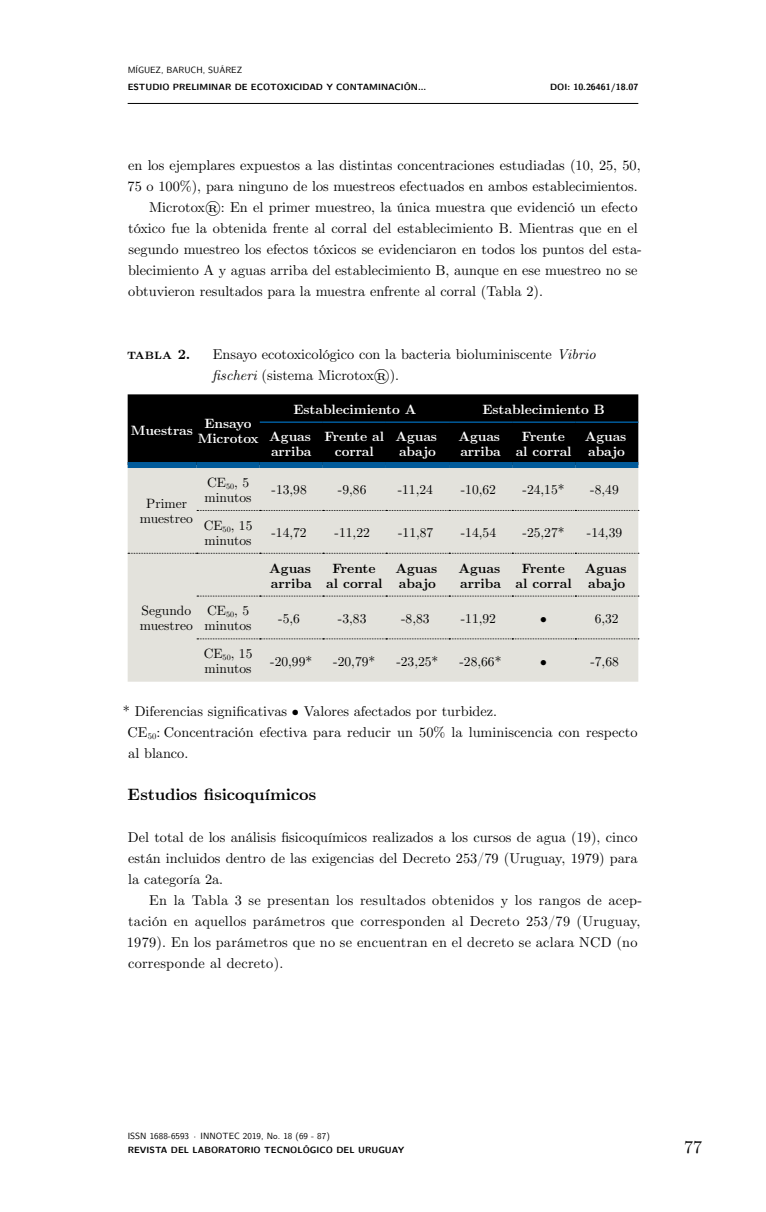
<style>
.page{position:relative;width:766px;height:1212px;background:#fff}
.page>*{position:absolute;margin:0;border:0;box-sizing:border-box;transform-origin:0 0}
.t1{font:18px "CMU Serif";color:#000}
.t2{font:700 16.5px "CMU Serif";color:#000}
.t3{font:14.25px/21px "CMU Serif";color:#000}
.t4{font:14.25px/21px "CMU Serif";letter-spacing:.02em;color:#000}
.t5{font:700 14.25px "CMU Serif";color:#000}
.t6{font:13.5px/15px "CMU Serif";color:#000}
.t7{font:700 13.5px/15px "CMU Serif";letter-spacing:-.005em;color:#fff}
.t8{font:700 13.5px/15px "CMU Serif";color:#000}
.t9{font:700 9px "CMU Sans Serif";color:#000}
.t10{font:9px "CMU Sans Serif";letter-spacing:.005em;color:#000}
.s1{font-style:italic}
</style>
<div class="page">
<hr style="left:128px;top:103px;width:510px;height:1px;background:#000">
<div style="left:128px;top:394px;width:510px;height:68px;background:#000"></div>
<div style="left:128px;top:468px;width:510px;height:214px;background:#e3e2dc"></div>
<div style="left:128px;top:462px;width:69px;height:6px;background:#005a9a"></div>
<div style="left:197px;top:462px;width:63px;height:6px;background:#005a9a"></div>
<div style="left:260px;top:462px;width:63px;height:6px;background:#005a9a"></div>
<div style="left:323px;top:462px;width:63px;height:6px;background:#005a9a"></div>
<div style="left:386px;top:462px;width:63px;height:6px;background:#005a9a"></div>
<div style="left:449px;top:462px;width:63px;height:6px;background:#005a9a"></div>
<div style="left:512px;top:462px;width:63px;height:6px;background:#005a9a"></div>
<div style="left:575px;top:462px;width:63px;height:6px;background:#005a9a"></div>
<svg style="left:197px;top:510px;width:441px;height:1px"></svg>
<svg style="left:128px;top:553px;width:510px;height:1px"></svg>
<svg style="left:197px;top:596px;width:441px;height:1px"></svg>
<svg style="left:197px;top:638px;width:441px;height:1px"></svg>
<hr style="left:260px;top:421px;width:63px;height:2px;background:#005a9a">
<hr style="left:323px;top:421px;width:63px;height:2px;background:#005a9a">
<hr style="left:386px;top:421px;width:63px;height:2px;background:#005a9a">
<hr style="left:449px;top:421px;width:63px;height:2px;background:#005a9a">
<hr style="left:512px;top:421px;width:63px;height:2px;background:#005a9a">
<hr style="left:575px;top:421px;width:63px;height:2px;background:#005a9a">
<p class="t10" style="left:128px;top:62px;width:116px">MÍGUEZ, BARUCH, SUÁREZ</p>
<p class="t9" style="left:128px;top:79px;width:300px">ESTUDIO PRELIMINAR DE ECOTOXICIDAD Y CONTAMINACIÓN...</p>
<p class="t9" style="left:550px;top:79px;width:90px">DOI: 10.26461/18.07</p>
<p class="t3" style="left:128px;top:154px;width:513px">en los ejemplares expuestos a las distintas concentraciones estudiadas (10, 25, 50,</p>
<p class="t3" style="left:128px;top:175px;width:511px">75 o 100%), para ninguno de los muestreos efectuados en ambos establecimientos.</p>
<p class="t3" style="left:149px;top:196px;width:489px">Microtox®: En el primer muestreo, la única muestra que evidenció un efecto</p>
<p class="t3" style="left:128px;top:217px;width:511px">tóxico fue la obtenida frente al corral del establecimiento B. Mientras que en el</p>
<p class="t3" style="left:128px;top:238px;width:514px">segundo muestreo los efectos tóxicos se evidenciaron en todos los puntos del esta-</p>
<p class="t3" style="left:128px;top:259px;width:510px">blecimiento A y aguas arriba del establecimiento B, aunque en ese muestreo no se</p>
<p class="t3" style="left:128px;top:280px;width:416px">obtuvieron resultados para la muestra enfrente al corral (Tabla 2).</p>
<p class="t5" style="left:127px;top:343px;width:65px">Tabla 2.</p>
<p class="t3" style="left:212px;top:343px;width:385px">Ensayo ecotoxicológico con la bacteria bioluminiscente <span class="s1">Vibrio fischeri</span> (sistema Microtox®).</p>
<p class="t7" style="left:131px;top:423px;width:64px">Muestras</p>
<p class="t7" style="left:198px;top:415px;width:63px;text-align:center">Ensayo<br>Microtox</p>
<p class="t7" style="left:293px;top:401px;width:125px">Establecimiento A</p>
<p class="t7" style="left:482px;top:401px;width:124px">Establecimiento B</p>
<p class="t7" style="left:269px;top:429px;width:44px">Aguas arriba</p>
<p class="t7" style="left:324px;top:429px;width:61px;text-align:center">Frente al corral</p>
<p class="t7" style="left:395px;top:429px;width:43px">Aguas abajo</p>
<p class="t7" style="left:458px;top:429px;width:44px">Aguas arriba</p>
<p class="t7" style="left:515px;top:429px;width:57px;text-align:center">Frente al corral</p>
<p class="t7" style="left:584px;top:429px;width:43px">Aguas abajo</p>
<p class="t6" style="left:140px;top:496px;width:54px;text-align:center">Primer muestreo</p>
<p class="t6" style="left:204px;top:475px;width:48px">CE<sub>50</sub>, 5 minutos</p>
<p class="t6" style="left:271px;top:482px;width:37px">-13,98</p>
<p class="t6" style="left:338px;top:482px;width:30px">-9,86</p>
<p class="t6" style="left:397px;top:482px;width:37px">-11,24</p>
<p class="t6" style="left:460px;top:482px;width:37px">-10,62</p>
<p class="t6" style="left:522px;top:482px;width:43px">-24,15*</p>
<p class="t6" style="left:590px;top:482px;width:30px">-8,49</p>
<p class="t6" style="left:204px;top:517px;width:50px">CE<sub>50</sub>, 15 minutos</p>
<p class="t6" style="left:271px;top:525px;width:37px">-14,72</p>
<p class="t6" style="left:334px;top:525px;width:37px">-11,22</p>
<p class="t6" style="left:398px;top:525px;width:37px">-11,87</p>
<p class="t6" style="left:460px;top:525px;width:37px">-14,54</p>
<p class="t6" style="left:522px;top:525px;width:43px">-25,27*</p>
<p class="t6" style="left:586px;top:525px;width:37px">-14,39</p>
<p class="t8" style="left:269px;top:560px;width:44px">Aguas arriba</p>
<p class="t8" style="left:326px;top:560px;width:58px;text-align:center">Frente al corral</p>
<p class="t8" style="left:395px;top:560px;width:43px">Aguas abajo</p>
<p class="t8" style="left:458px;top:560px;width:44px">Aguas arriba</p>
<p class="t8" style="left:515px;top:560px;width:58px;text-align:center">Frente al corral</p>
<p class="t8" style="left:584px;top:560px;width:43px">Aguas abajo</p>
<p class="t6" style="left:204px;top:603px;width:48px">CE<sub>50</sub>, 5 minutos</p>
<p class="t6" style="left:278px;top:611px;width:23px">-5,6</p>
<p class="t6" style="left:338px;top:611px;width:30px">-3,83</p>
<p class="t6" style="left:401px;top:611px;width:30px">-8,83</p>
<p class="t6" style="left:460px;top:611px;width:37px">-11,92</p>
<p class="t6" style="left:540px;top:611px;width:8px">•</p>
<p class="t6" style="left:594px;top:611px;width:25px">6,32</p>
<p class="t6" style="left:204px;top:646px;width:50px">CE<sub>50</sub>, 15 minutos</p>
<p class="t6" style="left:270px;top:653px;width:43px">-20,99*</p>
<p class="t6" style="left:333px;top:653px;width:43px">-20,79*</p>
<p class="t6" style="left:396px;top:653px;width:43px">-23,25*</p>
<p class="t6" style="left:459px;top:653px;width:43px">-28,66*</p>
<p class="t6" style="left:540px;top:653px;width:8px">•</p>
<p class="t6" style="left:590px;top:653px;width:30px">-7,68</p>
<p class="t3" style="left:128px;top:700px;width:511px;text-indent:-5px">* Diferencias significativas • Valores afectados por turbidez.<br>CE<sub>50</sub>: Concentración efectiva para reducir un 50% la luminiscencia con respecto al blanco.</p>
<p class="t2" style="left:127px;top:781px;width:190px">Estudios fisicoquímicos</p>
<p class="t3" style="left:128px;top:826px;width:511px;text-align:justify">Del total de los análisis fisicoquímicos realizados a los cursos de agua (19), cinco están incluidos dentro de las exigencias del Decreto 253/79 (Uruguay, 1979) para la categoría 2a.</p>
<p class="t4" style="left:127px;top:889px;width:516px;text-indent:22px">En la Tabla 3 se presentan los resultados obtenidos y los rangos de acep&shy;tación en aquellos parámetros que corresponden al Decreto 253/79 (Uruguay, 1979). En los parámetros que no se encuentran en el decreto se aclara NCD (no corresponde al decreto).</p>
<p class="t6" style="left:140px;top:603px;width:54px">Segundo muestreo</p>
<p class="t10" style="left:128px;top:1128px;width:204px">ISSN 1688-6593 · INNOTEC 2019, No. 18 (69 - 87)</p>
<p class="t9" style="left:128px;top:1142px;width:278px">REVISTA DEL LABORATORIO TECNOLÓGICO DEL URUGUAY</p>
<p class="t1" style="left:683px;top:1133px;width:20px">77</p>
</div>
